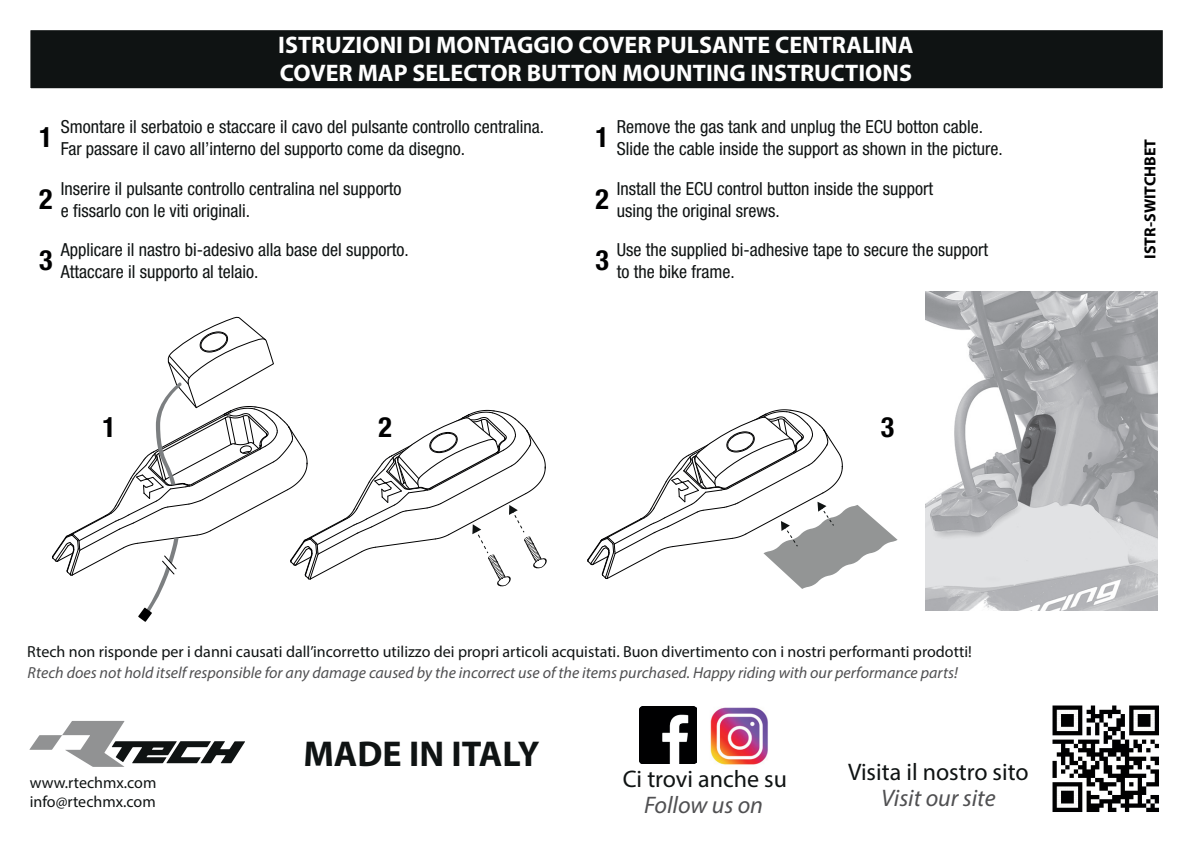
<style>
.page{position:relative;width:1191px;height:851px;background:#fff}
.page>*{position:absolute;margin:0;border:0;box-sizing:border-box;transform-origin:0 0}
.t1{font:700 36px "Myriad Pro";color:#0f1313}
.t2{font:700 condensed 28px "Helvetica Neue LT Std";color:#000001}
.t3{font:700 24px/28.8px "Myriad Pro";color:#fff}
.t4{font:24px "Myriad Pro";color:#0f1313}
.t5{font:italic 24px "Myriad Pro";color:#505052}
.t6{font:condensed 18px/21.6px "Helvetica Neue LT Std";color:#0f1313}
.t7{font:16px/19.2px "Myriad Pro";color:#0f1313}
.t8{font:italic 16px "Myriad Pro";color:#505052}
.t9{font:700 16px "Myriad Pro";color:#000001}
</style>
<div class="page">
<div style="left:28px;top:28px;width:1136px;height:62px;background:#0f1313;border:2px solid #fff"></div>
<img style="left:710px;top:707px;width:58px;height:58px">
<img style="left:640px;top:706px;width:56px;height:57px">
<img style="left:1052px;top:705px;width:107px;height:107px">
<svg style="left:29px;top:721px;width:216px;height:45px"></svg>
<img style="left:925px;top:291px;width:232px;height:320px">
<svg style="left:587px;top:409px;width:310px;height:180px"></svg>
<svg style="left:52px;top:316px;width:495px;height:305px"></svg>
<h3 class="t3" style="left:278px;top:29px;width:637px">ISTRUZIONI DI MONTAGGIO COVER PULSANTE CENTRALINA<br>COVER MAP SELECTOR BUTTON MOUNTING INSTRUCTIONS</h3>
<h2 class="t2" style="left:39px;top:120px;width:15px">1</h2>
<p class="t6" style="left:61px;top:116px;width:485px">Smontare il serbatoio e staccare il cavo del pulsante controllo centralina.<br>Far passare il cavo all’interno del supporto come da disegno.</p>
<h2 class="t2" style="left:595px;top:120px;width:15px">1</h2>
<p class="t6" style="left:617px;top:116px;width:387px">Remove the gas tank and unplug the ECU botton cable.<br>Slide the cable inside the support as shown in the picture.</p>
<h2 class="t2" style="left:39px;top:182px;width:15px">2</h2>
<p class="t6" style="left:61px;top:178px;width:342px">Inserire il pulsante controllo centralina nel supporto e fissarlo con le viti originali.</p>
<h2 class="t2" style="left:595px;top:182px;width:15px">2</h2>
<p class="t6" style="left:617px;top:178px;width:318px">Install the ECU control button inside the support using the original srews.</p>
<h2 class="t2" style="left:39px;top:243px;width:15px">3</h2>
<p class="t6" style="left:61px;top:239px;width:349px">Applicare il nastro bi-adesivo alla base del supporto.<br>Attaccare il supporto al telaio.</p>
<h2 class="t2" style="left:595px;top:243px;width:15px">3</h2>
<p class="t6" style="left:617px;top:239px;width:373px">Use the supplied bi-adhesive tape to secure the support to the bike frame.</p>
<h2 class="t2" style="left:102px;top:410px;width:15px">1</h2>
<h2 class="t2" style="left:378px;top:410px;width:15px">2</h2>
<h2 class="t2" style="left:881px;top:410px;width:15px">3</h2>
<p class="t7" style="left:27px;top:641px;width:946px">Rtech non risponde per i danni causati dall’incorretto utilizzo dei propri articoli acquistati. Buon divertimento con i nostri performanti prodotti!</p>
<p class="t8" style="left:28px;top:662px;width:931px">Rtech does not hold itself responsible for any damage caused by the incorrect use of the items purchased. Happy riding with our performance parts!</p>
<p class="t7" style="left:30px;top:772px;width:128px">www.rtechmx.com info@rtechmx.com</p>
<h1 class="t1" style="left:303px;top:730px;width:237px">MADE IN ITALY</h1>
<h3 class="t4" style="left:623px;top:764px;width:166px">Ci trovi anche su</h3>
<h3 class="t5" style="left:644px;top:790px;width:120px">Follow us on</h3>
<h3 class="t4" style="left:848px;top:757px;width:182px">Visita il nostro sito</h3>
<h3 class="t5" style="left:881px;top:783px;width:116px">Visit our site</h3>
<p class="t9" style="left:1139px;top:259px;width:121px;rotate:-90deg">ISTR-SWITCHBET</p>
</div>
